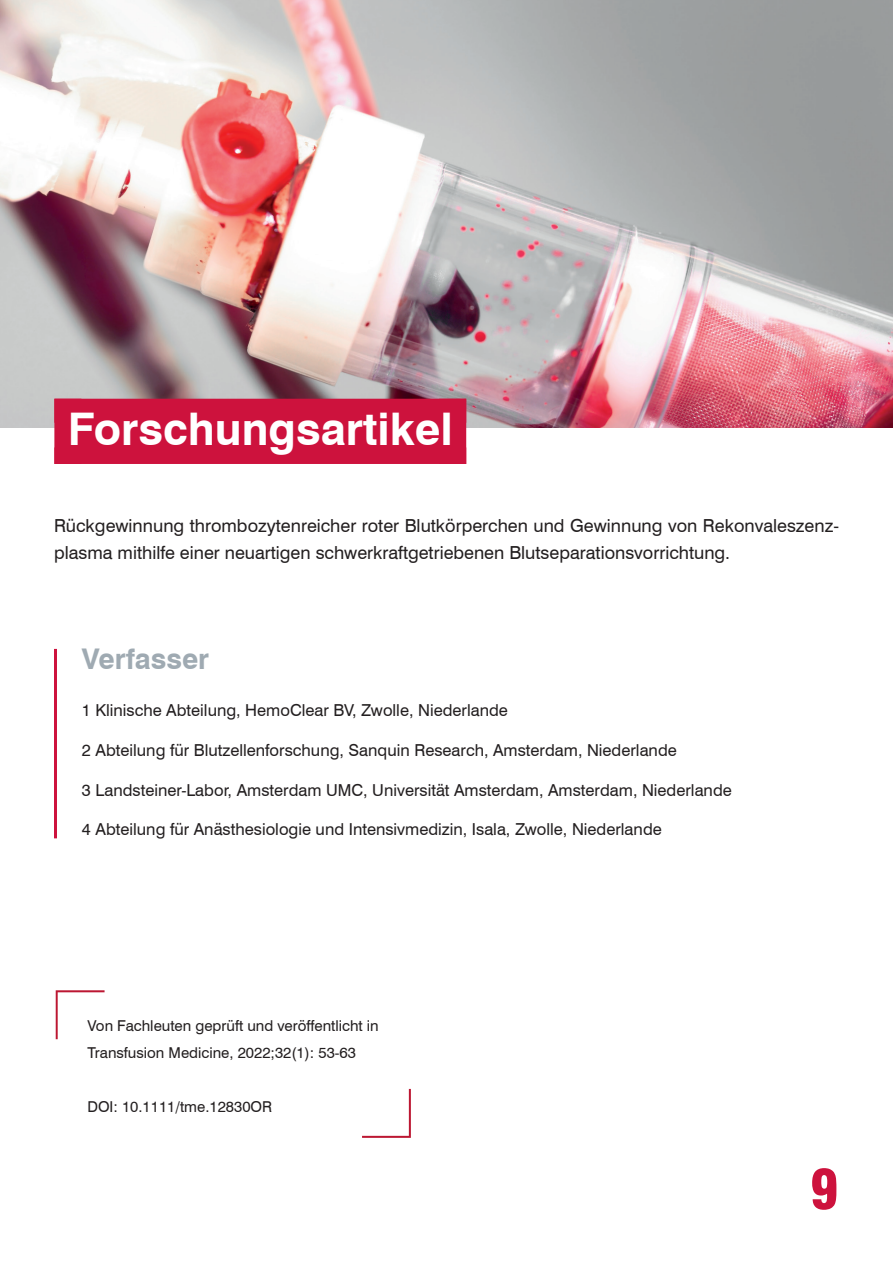
<style>
.page{position:relative;width:893px;height:1263px;background:#fff}
.page>*{position:absolute;margin:0;border:0;box-sizing:border-box;transform-origin:0 0}
.t1{font:900 condensed 54px "Swiss 721 BT";color:#cd123d}
.t2{font:700 45px "Swiss 721 BT";color:#fff}
.t3{font:700 28.5px "Swiss 721 BT";color:#9faab2}
.t4{font:18px/27px "Swiss 721 BT";color:#231f20}
.t5{font:16.5px "Swiss 721 BT";color:#231f20}
.t6{font:15px/27px "Swiss 721 BT";color:#231f20}
</style>
<div class="page">
<img style="left:0;top:0;width:893px;height:428px">
<div style="left:68px;top:411px;width:385px;height:45px;background:#cd123d"></div>
<div style="left:54px;top:399px;width:27px;height:65px;background:#cd123d"></div>
<div style="left:439px;top:399px;width:27px;height:65px;background:#cd123d"></div>
<div style="left:54px;top:399px;width:412px;height:24px;background:#cd123d"></div>
<div style="left:54px;top:447px;width:412px;height:17px;background:#cd123d"></div>
<hr style="left:54px;top:649px;width:3px;height:189px;background:#cd123d">
<svg style="left:56px;top:990px;width:49px;height:49px"></svg>
<svg style="left:362px;top:1089px;width:49px;height:49px"></svg>
<h2 class="t2" style="left:68px;top:402px;width:386px">Forschungsartikel</h2>
<p class="t4" style="left:54px;top:512px;width:786px">Rückgewinnung thrombozytenreicher roter Blutkörperchen und Gewinnung von Rekonvaleszenz&shy;plasma mithilfe einer neuartigen schwerkraftgetriebenen Blutseparationsvorrichtung.</p>
<h3 class="t3" style="left:82px;top:642px;width:129px">Verfasser</h3>
<p class="t5" style="left:82px;top:700px;width:427px">1 Klinische Abteilung, HemoClear BV, Zwolle, Niederlande</p>
<p class="t5" style="left:82px;top:740px;width:596px">2 Abteilung für Blutzellenforschung, Sanquin Research, Amsterdam, Niederlande</p>
<p class="t5" style="left:82px;top:780px;width:651px">3 Landsteiner-Labor, Amsterdam UMC, Universität Amsterdam, Amsterdam, Niederlande</p>
<p class="t5" style="left:82px;top:819px;width:581px">4 Abteilung für Anästhesiologie und Intensivmedizin, Isala, Zwolle, Niederlande</p>
<p class="t6" style="left:87px;top:1012px;width:293px">Von Fachleuten geprüft und veröffentlicht in<br>Transfusion Medicine, 2022;32(1): 53-63</p>
<p class="t6" style="left:87px;top:1093px;width:186px">DOI: 10.1111/tme.12830OR</p>
<h1 class="t1" style="left:810px;top:1157px;width:30px">9</h1>
</div>
